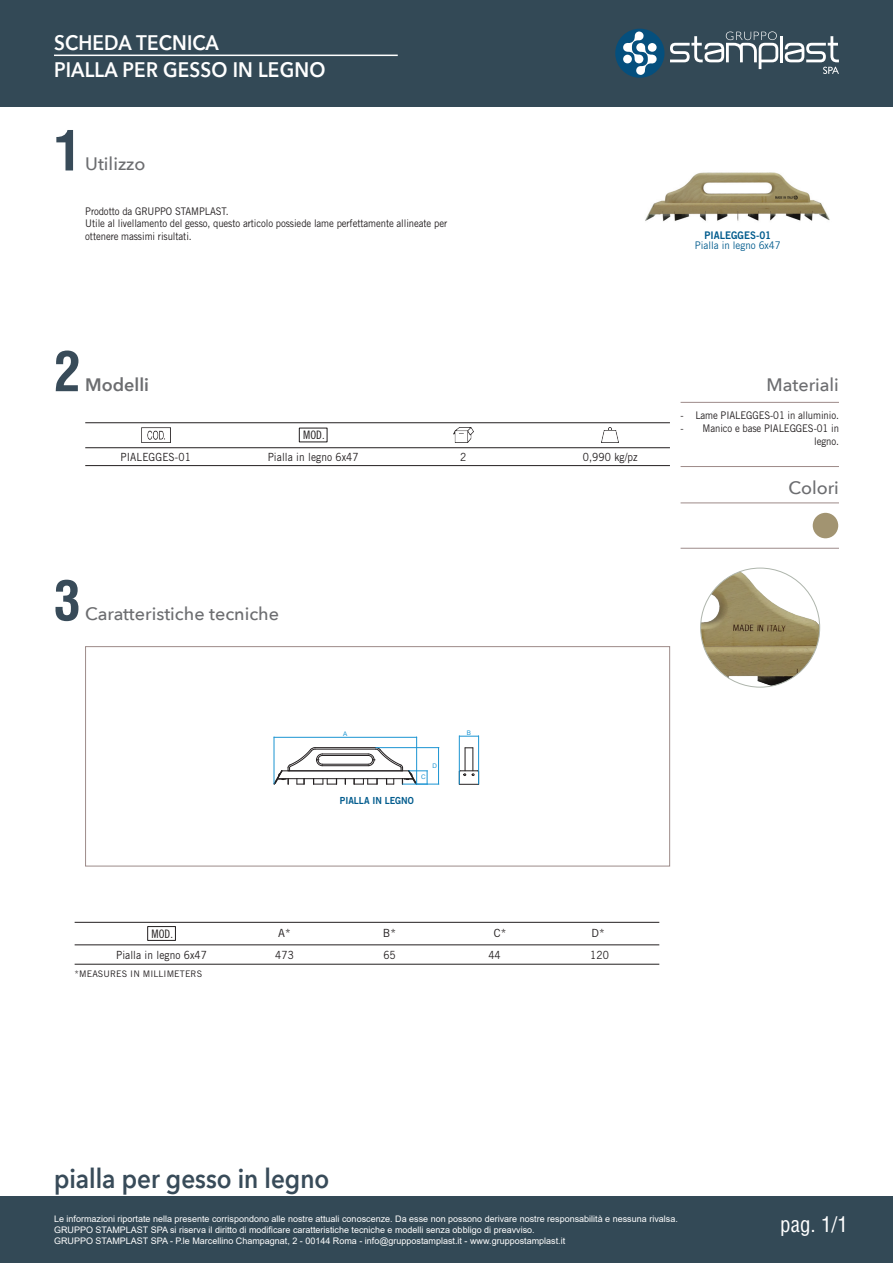
<style>
.page{position:relative;width:893px;height:1263px;background:#fff}
.page>*{position:absolute;margin:0;border:0;box-sizing:border-box;transform-origin:0 0}
.t1{font:700 condensed 54px "Helvetica CE";color:#384b59}
.t2{font:600 27px "Avenir Next";color:#384b59;scale:.9 1}
.t3{font:600 21px "Avenir Next";letter-spacing:.01em;color:#fff;scale:.9 1}
.t4{font:condensed 21px "Helvetica";color:#fff}
.t5{font:500 18px "Avenir Next";color:#6c6d70}
.t6{font:600 18px "Avenir Next";color:#6c6d70}
.t7{font:11.7px "Trade Gothic LT Std Cn 18";color:#231f20}
.Contenuto_Catalogo{font:11.25px "Trade Gothic LT Std";letter-spacing:.01em;color:#231f20;scale:.9 1}
.Contenuto_Catalogo-2{font:11.25px "Trade Gothic LT Std";letter-spacing:.01em;color:#231f20}
.t8{font:10.5px/12.6px "Trade Gothic LT Std";letter-spacing:-.01em;color:#231f20;scale:.91 1}
.t9{font:10.5px "Trade Gothic LT Std";color:#005b8d;scale:.93 1}
.t10{font:10.5px "Trade Gothic LT Std Bd 2";color:#005b8d;scale:.93 1}
.t11{font:9.75px "Trade Gothic LT Std Bd 2";color:#005b8d;scale:.93 1}
.t12{font:9px "Arial";color:#fff}
.Contenuto_Catalogo-3{font:9px "Trade Gothic LT Std";letter-spacing:.01em;color:#231f20}
.t13{font:6.3px "Arial";color:#1b94d2}
</style>
<div class="page">
<div style="left:0;top:1197px;width:893px;height:66px;background:#334956"></div>
<div style="left:0;top:0;width:893px;height:106px;background:#334956"></div>
<div style="left:615px;top:29px;width:49px;height:49px;background:#054f7d;border-radius:50%"></div>
<hr style="left:780px;top:36px;width:3px;height:26px;background:#fff">
<svg style="left:670px;top:31px;width:108px;height:38px"></svg>
<svg style="left:623px;top:31px;width:34px;height:44px"></svg>
<div style="left:648px;top:43px;width:9px;height:9px;background:#fff;border-radius:50%"></div>
<div style="left:623px;top:55px;width:9px;height:8px;background:#fff;border-radius:50%"></div>
<svg style="left:785px;top:36px;width:54px;height:38px"></svg>
<hr style="left:54px;top:55px;width:344px;height:1px;background:#fff">
<div style="left:85px;top:646px;width:585px;height:220px;border:1px solid #9d8b89"></div>
<hr style="left:681px;top:402px;width:158px;height:1px;background:#9d8b89">
<hr style="left:681px;top:466px;width:158px;height:1px;background:#9d8b89">
<hr style="left:681px;top:503px;width:158px;height:1px;background:#9d8b89">
<hr style="left:681px;top:548px;width:158px;height:1px;background:#9d8b89">
<img style="left:645px;top:172px;width:185px;height:50px">
<div style="left:813px;top:513px;width:25px;height:25px;background:#a29471;border-radius:50%"></div>
<img style="left:701px;top:568px;width:119px;height:119px;border-radius:60px">
<img style="left:141px;top:428px;width:29px;height:14px">
<img style="left:453px;top:428px;width:20px;height:14px">
<img style="left:602px;top:428px;width:17px;height:14px">
<hr style="left:85px;top:422px;width:585px;height:1px;background:#231f20">
<hr style="left:85px;top:447px;width:585px;height:1px;background:#231f20">
<hr style="left:85px;top:465px;width:585px;height:1px;background:#231f20">
<div style="left:147px;top:926px;width:29px;height:15px;border:1px solid #231f20"></div>
<hr style="left:75px;top:922px;width:584px;height:1px;background:#231f20">
<hr style="left:75px;top:944px;width:584px;height:1px;background:#231f20">
<hr style="left:75px;top:964px;width:584px;height:1px;background:#231f20">
<svg style="left:459px;top:747px;width:20px;height:38px"></svg>
<hr style="left:274px;top:737px;width:1px;height:47px;background:#1b94d2">
<hr style="left:416px;top:737px;width:1px;height:47px;background:#1b94d2">
<hr style="left:274px;top:737px;width:143px;height:1px;background:#1b94d2">
<hr style="left:459px;top:736px;width:1px;height:48px;background:#1b94d2">
<hr style="left:478px;top:736px;width:1px;height:48px;background:#1b94d2">
<svg style="left:459px;top:736px;width:19px;height:1px"></svg>
<svg style="left:273px;top:747px;width:166px;height:38px"></svg>
<hr style="left:438px;top:747px;width:1px;height:37px;background:#1b94d2">
<p class="t3" style="left:54px;top:24px;width:185px">SCHEDA TECNICA</p>
<p class="t3" style="left:54px;top:51px;width:303px">PIALLA PER GESSO IN LEGNO</p>
<p class="t1" style="left:54px;top:117px;width:28px">1</p>
<p class="t5" style="left:85px;top:149px;width:62px">Utilizzo</p>
<p class="t8" style="left:85px;top:204px;width:159px">Prodotto da GRUPPO STAMPLAST.</p>
<p class="t8" style="left:85px;top:217px;width:399px">Utile al livellamento del gesso, questo articolo possiede lame perfettamente allineate per ottenere massimi risultati.</p>
<p class="t1" style="left:54px;top:338px;width:28px">2</p>
<p class="t6" style="left:85px;top:369px;width:65px">Modelli</p>
<p class="t7" style="left:303px;top:428px;width:23px">MOD.</p>
<p class="Contenuto_Catalogo" style="left:121px;top:450px;width:80px">PIALEGGES-01</p>
<p class="Contenuto_Catalogo" style="left:268px;top:450px;width:103px">Pialla in legno 6x47</p>
<p class="Contenuto_Catalogo" style="left:460px;top:450px;width:8px">2</p>
<p class="Contenuto_Catalogo" style="left:583px;top:450px;width:63px">0,990 kg/pz</p>
<p class="t1" style="left:54px;top:567px;width:28px">3</p>
<p class="t5" style="left:85px;top:599px;width:195px">Caratteristiche tecniche</p>
<p class="t10" style="left:704px;top:228px;width:73px">PIALEGGES-01</p>
<p class="t9" style="left:695px;top:239px;width:94px">Pialla in legno 6x47</p>
<p class="t5" style="left:767px;top:370px;width:74px">Materiali</p>
<p class="t8" style="left:681px;top:409px;width:176px">- Lame PIALEGGES-01 in alluminio.</p>
<p class="t8" style="left:681px;top:422px;width:176px;text-align:right">- Manico e base PIALEGGES-01 in legno.</p>
<p class="t5" style="left:789px;top:472px;width:52px">Colori</p>
<p class="t13" style="left:343px;top:730px;width:6px">A</p>
<p class="t13" style="left:467px;top:729px;width:6px">B</p>
<p class="t13" style="left:421px;top:773px;width:6px">C</p>
<p class="t13" style="left:433px;top:761px;width:6px">D</p>
<p class="t11" style="left:340px;top:795px;width:81px">PIALLA IN LEGNO</p>
<p class="t7" style="left:152px;top:927px;width:23px">MOD.</p>
<p class="Contenuto_Catalogo-2" style="left:278px;top:926px;width:14px">A*</p>
<p class="Contenuto_Catalogo-2" style="left:383px;top:926px;width:15px">B*</p>
<p class="Contenuto_Catalogo-2" style="left:494px;top:926px;width:14px">C*</p>
<p class="Contenuto_Catalogo-2" style="left:591px;top:926px;width:15px">D*</p>
<p class="Contenuto_Catalogo" style="left:116px;top:948px;width:103px">Pialla in legno 6x47</p>
<p class="Contenuto_Catalogo" style="left:275px;top:948px;width:22px">473</p>
<p class="Contenuto_Catalogo" style="left:383px;top:948px;width:15px">65</p>
<p class="Contenuto_Catalogo" style="left:488px;top:948px;width:15px">44</p>
<p class="Contenuto_Catalogo" style="left:590px;top:948px;width:22px">120</p>
<p class="Contenuto_Catalogo-3" style="left:75px;top:968px;width:129px">*MEASURES IN MILLIMETERS</p>
<p class="t2" style="left:54px;top:1155px;width:307px">pialla per gesso in legno</p>
<p class="t12" style="left:54px;top:1213px;width:625px">Le informazioni riportate nella presente corrispondono alle nostre attuali conoscenze. Da esse non possono derivare nostre responsabilità e nessuna rivalsa.</p>
<p class="t12" style="left:54px;top:1224px;width:482px">GRUPPO STAMPLAST SPA si riserva il diritto di modificare caratteristiche tecniche e modelli senza obbligo di preavviso.</p>
<p class="t12" style="left:54px;top:1235px;width:513px">GRUPPO STAMPLAST SPA - P.le Marcellino Champagnat, 2 - 00144 Roma - info@gruppostamplast.it - www.gruppostamplast.it</p>
<p class="t4" style="left:780px;top:1211px;width:69px">pag. 1/1</p>
</div>
